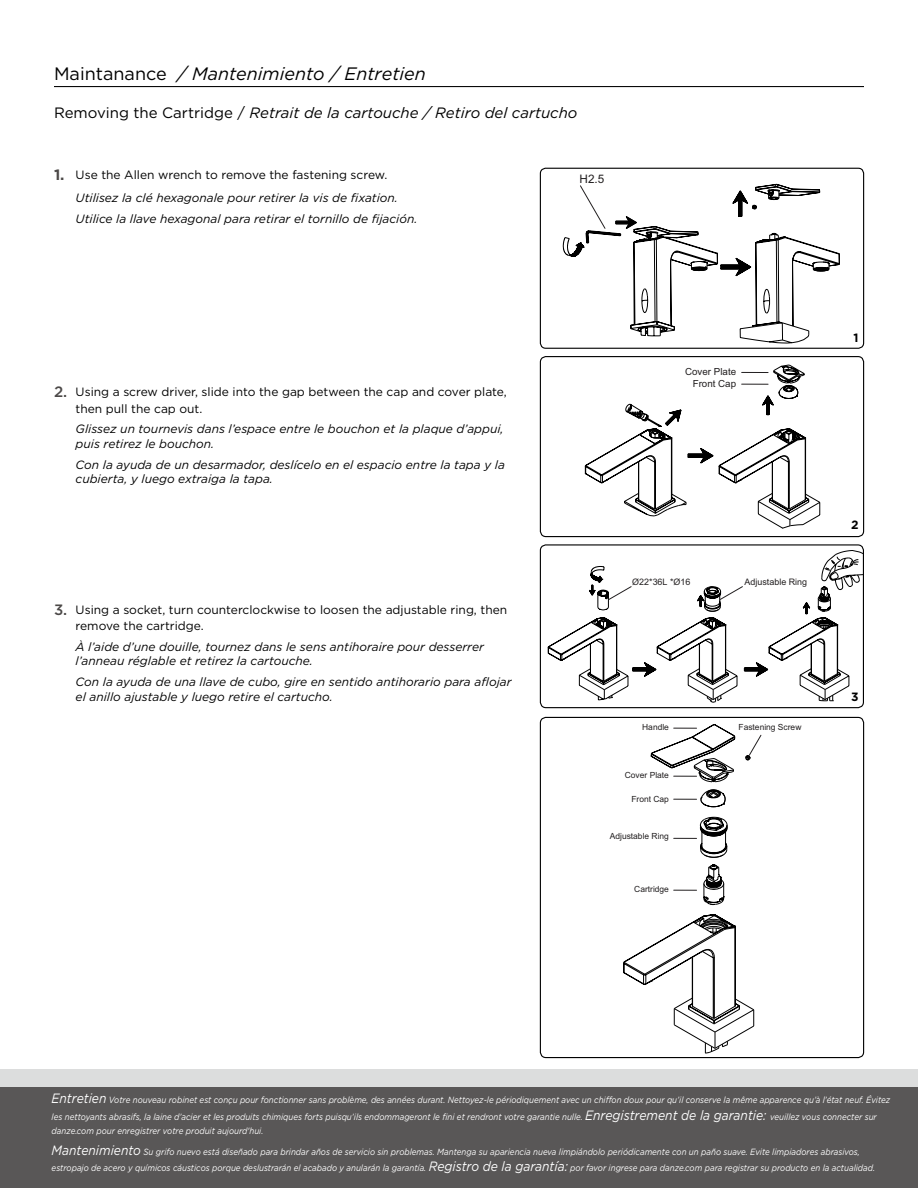
<style>
.page{position:relative;width:918px;height:1188px;background:#fff}
.page>*{position:absolute;margin:0;border:0;box-sizing:border-box;transform-origin:0 0}
.t1{font:italic 18px "Gotham";color:#000}
.t2{font:italic 15px "Gotham";color:#000}
.t3{font:italic 12px/14.4px "Gotham";color:#000}
.t4{font:12px/16.5px "Gotham";color:#000}
.t5{font:700 12px "Gotham";color:#000}
.t6{font:11.7px "Arial";color:#221f20}
.t7{font:9.75px/12.3px "Arial";color:#221f20;text-align:right}
.t8{font:italic 9px/16.2px "Gotham";color:#fff;scale:.89 1}
.t9{font:9px "Arial";color:#221f20}
.t10{font:8.4px "Arial";color:#221f20}
.s1{font-style:normal}
.s2{font-weight:700;font-style:normal;font-size:15px;color:#4c4948}
.s3{font-weight:500;font-size:15px;color:#4c4948}
.s4{font-size:13.5px}
</style>
<div class="page">
<div style="left:0;top:1070px;width:918px;height:118px;background:#dcdddd"></div>
<div style="left:0;top:1087px;width:918px;height:101px;background:#595757"></div>
<hr style="left:54px;top:86px;width:810px;height:1px;background:#000">
<svg style="left:563px;top:184px;width:277px;height:159px"></svg>
<div style="left:540px;top:168px;width:324px;height:181px;border:1px solid #000;border-radius:5px"></div>
<svg style="left:585px;top:365px;width:235px;height:164px"></svg>
<div style="left:540px;top:356px;width:324px;height:181px;border:1px solid #000;border-radius:6px"></div>
<svg style="left:548px;top:550px;width:314px;height:153px"></svg>
<div style="left:540px;top:544px;width:324px;height:164px;border:1px solid #000;border-radius:6px"></div>
<svg style="left:623px;top:724px;width:138px;height:330px"></svg>
<div style="left:540px;top:717px;width:324px;height:341px;border:1px solid #000;border-radius:6px"></div>
<h1 class="t1" style="left:54px;top:62px;width:373px"><span class="s1">Maintanance</span> / Mantenimiento / Entretien</h1>
<h2 class="t2" style="left:54px;top:103px;width:525px"><span class="s1">Removing the Cartridge /</span> Retrait de la cartouche / Retiro del cartucho</h2>
<h3 class="t3" style="left:76px;top:163px;width:324px;line-height:23px;text-indent:-22px"><span class="s2">1.</span> <span class="s1">Use the Allen wrench to remove the fastening screw.<br></span>Utilisez la clé hexagonale pour retirer la vis de fixation.</h3>
<h3 class="t3" style="left:76px;top:212px;width:343px">Utilice la llave hexagonal para retirar el tornillo de fijación.</h3>
<h3 class="t4" style="left:76px;top:383px;width:433px;text-indent:-22px"><span class="s3">2.</span> Using a screw driver, slide into the gap between the cap and cover plate, then pull the cap out.</h3>
<h3 class="t3" style="left:76px;top:422px;width:430px">Glissez un tournevis dans l’espace entre le bouchon et la plaque d’appui, puis retirez le bouchon.</h3>
<h3 class="t3" style="left:76px;top:457px;width:431px">Con la ayuda de un desarmador, deslícelo en el espacio entre la tapa y la cubierta, y luego extraiga la tapa.</h3>
<h3 class="t4" style="left:76px;top:601px;width:433px;text-indent:-22px"><span class="s3">3.</span> Using a socket, turn counterclockwise to loosen the adjustable ring, then remove the cartridge.</h3>
<h3 class="t3" style="left:76px;top:639px;width:410px">À l’aide d’une douille, tournez dans le sens antihoraire pour desserrer l’anneau réglable et retirez la cartouche.</h3>
<h3 class="t3" style="left:76px;top:674px;width:437px">Con la ayuda de una llave de cubo, gire en sentido antihorario para aflojar el anillo ajustable y luego retire el cartucho.</h3>
<p class="t6" style="left:580px;top:171px;width:26px">H2.5</p>
<p class="t7" style="left:685px;top:366px;width:53px">Cover Plate<br>Front Cap</p>
<h3 class="t5" style="left:854px;top:330px;width:7px">1</h3>
<p class="t9" style="left:632px;top:575px;width:60px">Ø22*36L *Ø16</p>
<p class="t9" style="left:745px;top:575px;width:64px">Adjustable Ring</p>
<p class="t10" style="left:642px;top:722px;width:28px">Handle</p>
<p class="t10" style="left:625px;top:770px;width:46px">Cover Plate</p>
<p class="t10" style="left:631px;top:793px;width:39px">Front Cap</p>
<p class="t10" style="left:610px;top:831px;width:61px">Adjustable Ring</p>
<p class="t10" style="left:634px;top:884px;width:36px">Cartridge</p>
<p class="t10" style="left:739px;top:722px;width:64px">Fastening Screw</p>
<h3 class="t5" style="left:851px;top:517px;width:9px">2</h3>
<h3 class="t5" style="left:851px;top:689px;width:9px">3</h3>
<p class="t8" style="left:52px;top:1092px;width:944px"><span class="s4">Entretien</span> Votre nouveau robinet est conçu pour fonctionner sans problème, des années durant. Nettoyez-le périodiquement avec un chiffon doux pour qu’il conserve la même apparence qu’à l’état neuf. Évitez les nettoyants abrasifs, la laine d’acier et les produits chimiques forts puisqu’ils endommageront le fini et rendront votre garantie nulle. <span class="s4">Enregistrement de la garantie:</span> veuillez vous connecter sur</p>
<p class="t8" style="left:52px;top:1122px;width:239px">danze.com pour enregistrer votre produit aujourd'hui.</p>
<p class="t8" style="left:52px;top:1143px;width:927px"><span class="s4">Mantenimiento</span> Su grifo nuevo está diseñado para brindar años de servicio sin problemas. Mantenga su apariencia nueva limpiándolo periódicamente con un paño suave. Evite limpiadores abrasivos, estropajo de acero y químicos cáusticos porque deslustrarán el acabado y anularán la garantía. <span class="s4">Registro de la garantía:</span> por favor ingrese para danze.com para registrar su producto en la actualidad.</p>
</div>
